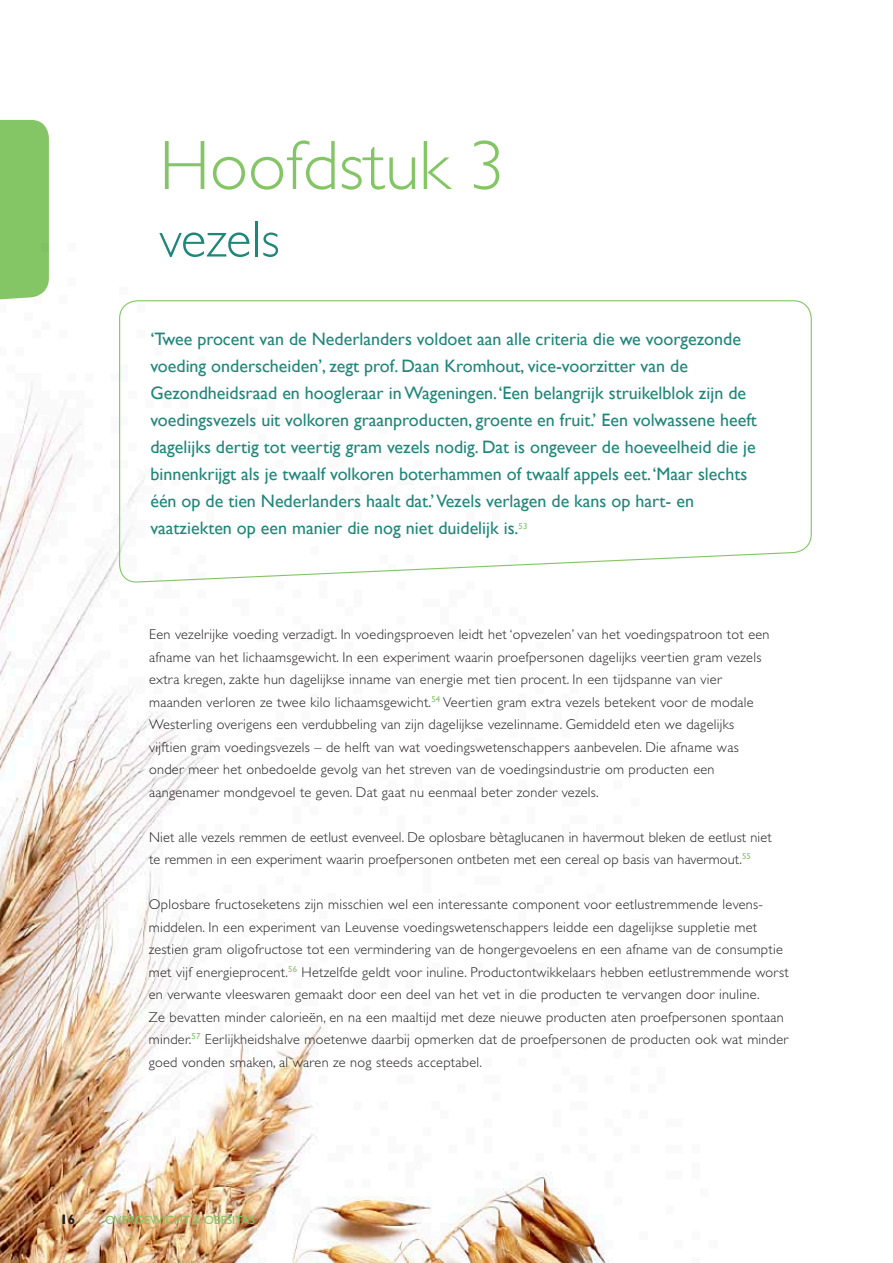
<style>
.page{position:relative;width:893px;height:1263px;background:#fff}
.page>*{position:absolute;margin:0;border:0;box-sizing:border-box;transform-origin:0 0}
.t1{font:300 70.35px "Gill Sans";color:#84c565}
.t2{font:300 52.5px "Gill Sans";color:#208679}
.t3{font:18px/27px "Gill Sans";color:#208679}
.t4{font:300 14.25px/22.5px "Gill Sans";letter-spacing:.02em;color:#231f1f}
.t5{font:700 13.5px "Gill Sans";color:#231f1f}
.t6{font:12px "Gill Sans";color:#84c565}
</style>
<div class="page">
<img style="left:0;top:119px;width:609px;height:1144px">
<svg style="left:118px;top:300px;width:694px;height:283px"></svg>
<h1 class="t1" style="left:159px;top:126px;width:346px">Hoofdstuk 3</h1>
<h2 class="t2" style="left:159px;top:209px;width:122px">vezels</h2>
<p class="t3" style="left:150px;top:325px;width:608px">‘Twee procent van de Nederlanders voldoet aan alle criteria die we voorgezonde voeding onderscheiden’, zegt prof. Daan Kromhout, vice-voorzitter van de Gezondheidsraad en hoogleraar in Wageningen. ‘Een belangrijk struikelblok zijn de voedingsvezels uit volkoren graanproducten, groente en fruit.’ Een volwassene heeft dagelijks dertig tot veertig gram vezels nodig. Dat is ongeveer de hoeveelheid die je binnenkrijgt als je twaalf volkoren boterhammen of twaalf appels eet. ‘Maar slechts één op de tien Nederlanders haalt dat.’ Vezels verlagen de kans op hart- en vaatziekten op een manier die nog niet duidelijk is.<sup>53</sup></p>
<p class="t4" style="left:149px;top:623px;width:622px">Een vezelrijke voeding verzadigt. In voedingsproeven leidt het ‘opvezelen’ van het voedingspatroon tot een afname van het lichaamsgewicht. In een experiment waarin proefpersonen dagelijks veertien gram vezels extra kregen, zakte hun dagelijkse inname van energie met tien procent. In een tijdspanne van vier maanden verloren ze twee kilo lichaamsgewicht.<sup>54</sup> Veertien gram extra vezels betekent voor de modale Westerling overigens een verdubbeling van zijn dagelijkse vezelinname. Gemiddeld eten we dagelijks vijftien gram voedingsvezels – de helft van wat voedingswetenschappers aanbevelen. Die afname was onder meer het onbedoelde gevolg van het streven van de voedingsindustrie om producten een aangenamer mondgevoel te geven. Dat gaat nu eenmaal beter zonder vezels.</p>
<p class="t4" style="left:149px;top:826px;width:624px">Niet alle vezels remmen de eetlust evenveel. De oplosbare bètaglucanen in havermout bleken de eetlust niet te remmen in een experiment waarin proefpersonen ontbeten met een cereal op basis van havermout.<sup>55</sup></p>
<p class="t4" style="left:149px;top:893px;width:641px">Oplosbare fructoseketens zijn misschien wel een interessante component voor eetlustremmende levens&shy;middelen. In een experiment van Leuvense voedingswetenschappers leidde een dagelijkse suppletie met zestien gram oligofructose tot een vermindering van de hongergevoelens en een afname van de consumptie met vijf energieprocent.<sup>56</sup> Hetzelfde geldt voor inuline. Productontwikkelaars hebben eetlustremmende worst en verwante vleeswaren gemaakt door een deel van het vet in die producten te vervangen door inuline.<br>Ze bevatten minder calorieën, en na een maaltijd met deze nieuwe producten aten proefpersonen spontaan minder.<sup>57</sup> Eerlijkheidshalve moetenwe daarbij opmerken dat de proefpersonen de producten ook wat minder goed vonden smaken, al waren ze nog steeds acceptabel.</p>
<p class="t5" style="left:60px;top:1211px;width:16px">16</p>
<p class="t6" style="left:105px;top:1213px;width:151px">OVERGEWICHT &amp; OBESITAS</p>
</div>
